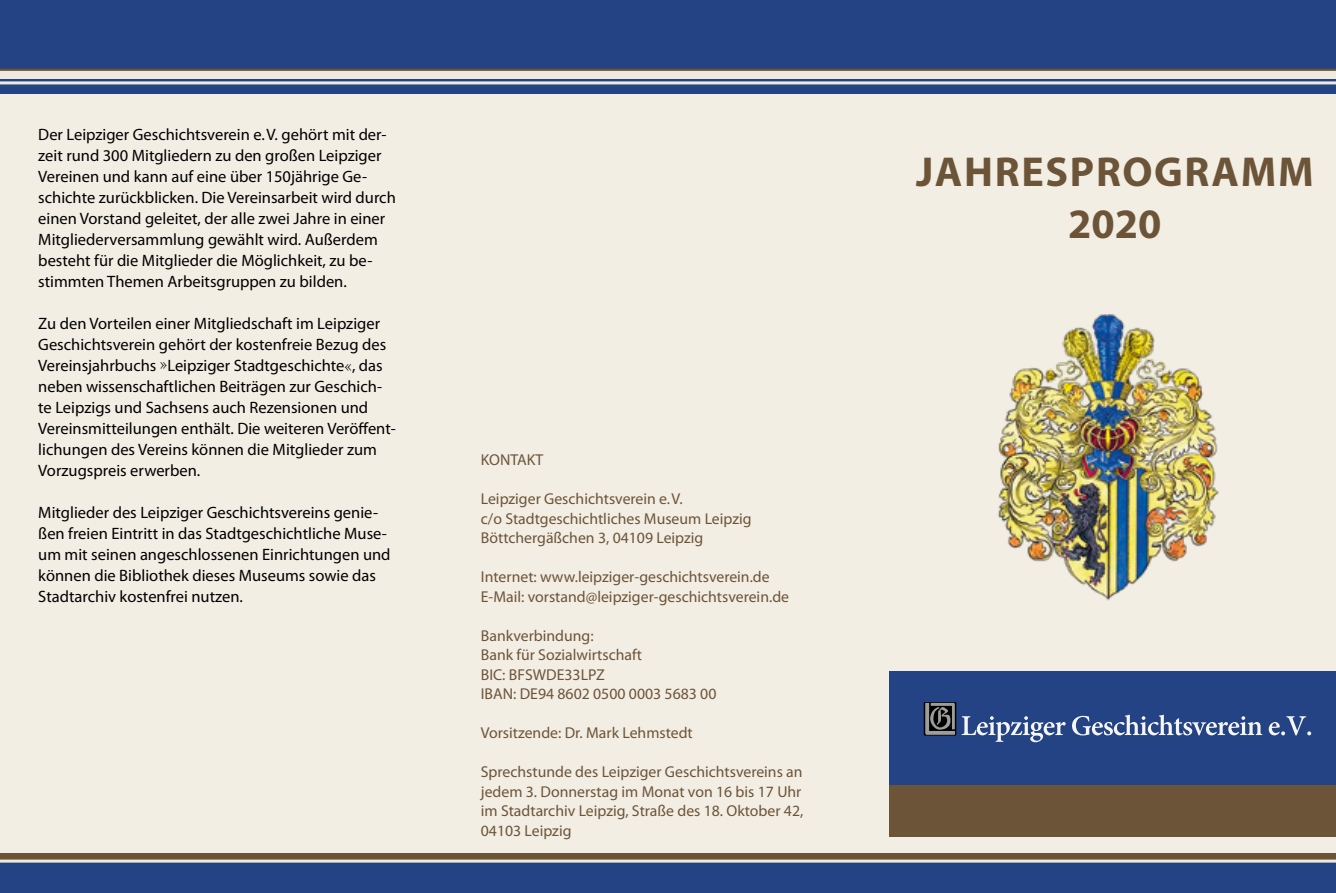
<style>
.page{position:relative;width:1336px;height:893px;background:#fff}
.page>*{position:absolute;margin:0;border:0;box-sizing:border-box;transform-origin:0 0}
.t1{font:700 42px "Myriad Pro";letter-spacing:.04em;color:#6c5438}
.Tabelle{font:16.5px/21px "Myriad Pro";color:#000}
.Tabelle-2{font:15.75px/19.5px "Myriad Pro";color:#6c5438}
.s1{font-family:"Rabenau Pro"}
</style>
<div class="page">
<div style="left:0;top:0;width:1335px;height:893px;background:#f3eee4"></div>
<div style="left:0;top:0;width:1335px;height:94px;background:#234384"></div>
<div style="left:0;top:70px;width:1335px;height:9px;background:#f0eadd"></div>
<hr style="left:0;top:81px;width:1335px;height:3px;background:#f0eadd">
<div style="left:0;top:859px;width:1335px;height:34px;background:#234384"></div>
<svg style="left:0;top:854px;width:1335px;height:6px;background:#745d42"></svg>
<hr style="left:0;top:860px;width:1335px;height:3px;background:#f0eadd">
<hr style="left:0;top:69px;width:1335px;height:2px;background:#6c5438">
<div style="left:889px;top:671px;width:446px;height:136px;background:#234384"></div>
<img style="left:998px;top:314px;width:221px;height:287px">
<div style="left:889px;top:785px;width:446px;height:51px;background:#6c5438"></div>
<svg style="left:923px;top:702px;width:33px;height:34px"></svg>
<svg style="left:925px;top:703px;width:29px;height:32px"></svg>
<svg style="left:961px;top:716px;width:104px;height:26px"></svg>
<svg style="left:1072px;top:715px;width:189px;height:20px"></svg>
<svg style="left:1268px;top:716px;width:42px;height:19px"></svg>
<p class="Tabelle" style="left:38px;top:123px;width:359px">Der Leipziger Geschichtsverein e.V. gehört mit der&shy;zeit rund 300 Mitgliedern zu den großen Leipziger Vereinen und kann auf eine über 150jährige Ge&shy;schichte zurückblicken. Die Vereinsarbeit wird durch einen Vorstand geleitet, der alle zwei Jahre in einer Mitgliederversammlung gewählt wird. Außerdem besteht für die Mitglieder die Möglichkeit, zu be&shy;stimmten Themen Arbeitsgruppen zu bilden.</p>
<p class="Tabelle" style="left:38px;top:312px;width:359px">Zu den Vorteilen einer Mitgliedschaft im Leipziger Geschichtsverein gehört der kostenfreie Bezug des Vereinsjahrbuchs <span class="s1">»</span>Leipziger Stadtgeschichte<span class="s1">«</span>, das neben wissenschaftlichen Beiträgen zur Geschich&shy;te Leipzigs und Sachsens auch Rezensionen und Vereinsmitteilungen enthält. Die weiteren Veröffent&shy;lichungen des Vereins können die Mitglieder zum Vorzugspreis erwerben.</p>
<p class="Tabelle" style="left:38px;top:501px;width:354px">Mitglieder des Leipziger Geschichtsvereins genie&shy;ßen freien Eintritt in das Stadtgeschichtliche Muse&shy;um mit seinen angeschlossenen Einrichtungen und können die Bibliothek dieses Museums sowie das Stadtarchiv kostenfrei nutzen.</p>
<p class="Tabelle-2" style="left:481px;top:450px;width:64px">KONTAKT</p>
<p class="Tabelle-2" style="left:481px;top:489px;width:203px">Leipziger Geschichtsverein e.V.</p>
<p class="Tabelle-2" style="left:481px;top:508px;width:272px">c/o Stadtgeschichtliches Museum Leipzig</p>
<p class="Tabelle-2" style="left:481px;top:528px;width:224px">Böttchergäßchen 3, 04109 Leipzig</p>
<p class="Tabelle-2" style="left:481px;top:567px;width:290px">Internet: www.leipziger-geschichtsverein.de</p>
<p class="Tabelle-2" style="left:481px;top:586px;width:310px">E-Mail: vorstand@leipziger-geschichtsverein.de</p>
<p class="Tabelle-2" style="left:481px;top:625px;width:114px">Bankverbindung:</p>
<p class="Tabelle-2" style="left:481px;top:645px;width:163px">Bank für Sozialwirtschaft</p>
<p class="Tabelle-2" style="left:481px;top:664px;width:125px">BIC: BFSWDE33LPZ</p>
<p class="Tabelle-2" style="left:481px;top:684px;width:237px">IBAN: DE94 8602 0500 0003 5683 00</p>
<p class="Tabelle-2" style="left:481px;top:723px;width:213px">Vorsitzende: Dr. Mark Lehmstedt</p>
<p class="Tabelle-2" style="left:481px;top:762px;width:324px">Sprechstunde des Leipziger Geschichtsvereins an jedem 3. Donnerstag im Monat von 16 bis 17 Uhr im Stadtarchiv Leipzig, Straße des 18. Oktober 42, 04103 Leipzig</p>
<p class="t1" style="left:915px;top:144px;width:399px">JAHRESPROGRAMM</p>
<p class="t1" style="left:1067px;top:197px;width:95px">2020</p>
</div>
